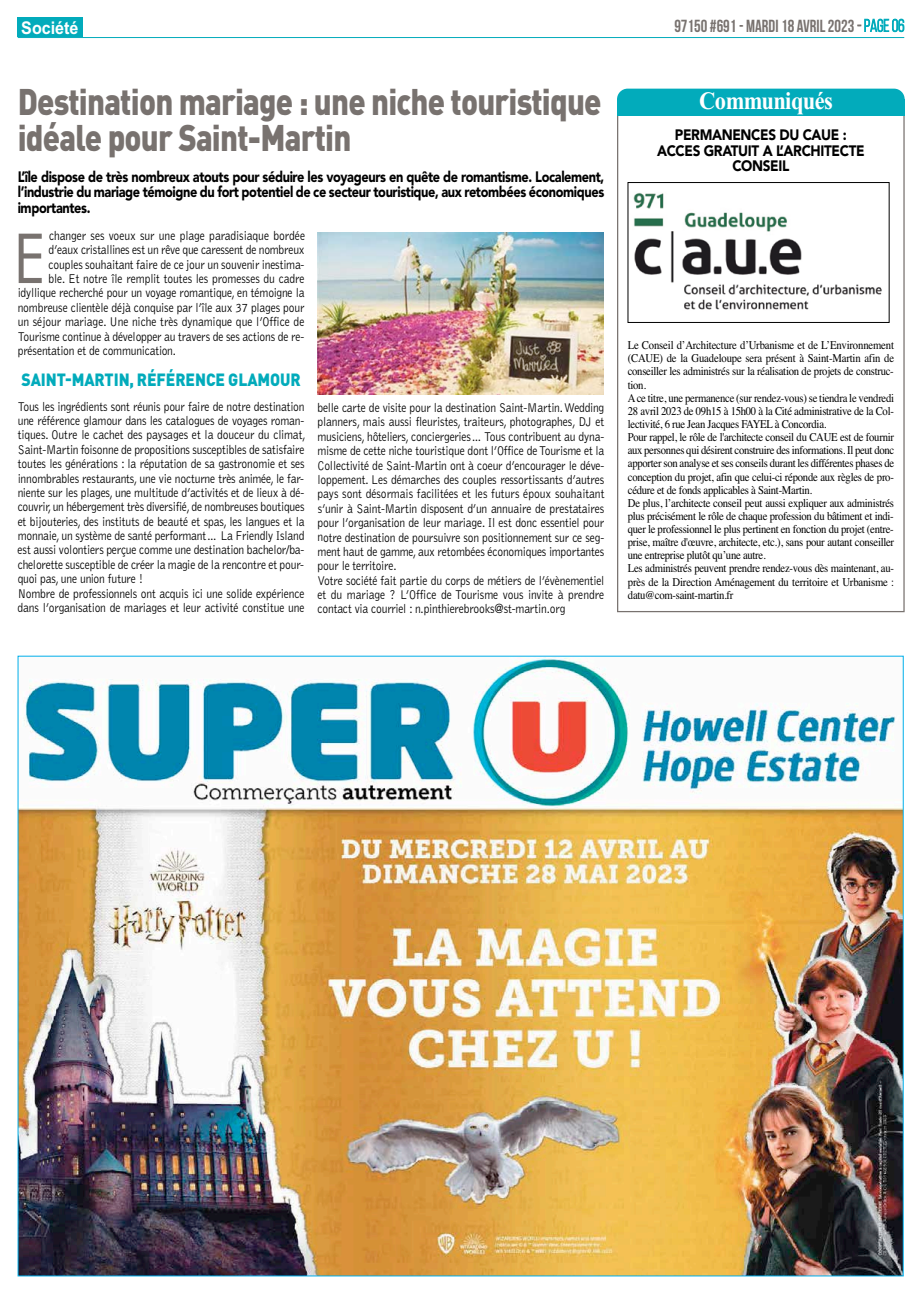
<style>
.page{position:relative;width:922px;height:1294px;background:#fff}
.page>*{position:absolute;margin:0;border:0;box-sizing:border-box;transform-origin:0 0}
.t1{font:65.5px "Futura";color:#78726f;scale:.9 1}
.t2{font:900 36.62px/36.6px "DIN Pro";letter-spacing:-.025em;color:#78726f;scale:.85 1}
.t3{font:700 25px "Times New Roman";color:#fff;scale:.9 1}
.t4{font:700 17.5px "Bebas Neue";color:#78726f;scale:.95 1}
.t5{font:900 17.5px "DIN Pro";letter-spacing:-.005em;color:#02abbb;scale:.9 1}
.t6{font:700 17.5px "Arial";color:#fff;scale:.92 1}
.t7{font:900 15px/15.6px "Avenir";letter-spacing:-.03em;color:#000;text-align:justify;scale:.85 1}
.t8{font:900 15px/15.6px "Avenir";letter-spacing:-.03em;color:#000;text-align:center;scale:.9 1}
.t9{font:300 13.12px/14.4px "Bell Gothic";letter-spacing:-.015em;color:#000;scale:.88 1}
.t10{font:11.88px/13.1px "Times";letter-spacing:-.025em;color:#000;scale:.9 1}
.s1{font-weight:400}
.s2{font-weight:400;color:#02abbb}
</style>
<div class="page">
<hr style="left:18px;top:37px;width:886px;height:1px;background:#02abbb">
<svg style="left:857px;top:19px;width:47px;height:13px"></svg>
<div style="left:18px;top:18px;width:65px;height:19px;background:#02abbb"></div>
<img style="left:20px;top:658px;width:881px;height:616px">
<div style="left:617px;top:89px;width:287px;height:27px;background:#02abbb;border-radius:11px"></div>
<div style="left:617px;top:99px;width:287px;height:17px;background:#02abbb"></div>
<img style="left:633px;top:192px;width:249px;height:118px">
<div style="left:627px;top:182px;width:262px;height:141px;border:1px solid #000"></div>
<img style="left:317px;top:233px;width:286px;height:162px">
<h3 class="t6" style="left:21px;top:16px;width:64px">Société</h3>
<h3 class="t4" style="left:674px;top:16px;width:244px">97150 #691 - MARDI 18 AVRIL2023 <span class="s1">-</span><span class="s2">page 06</span></h3>
<h2 class="t2" style="left:18px;top:78px;width:688px">Destination mariage : une niche touristique idéale pour Saint-Martin</h2>
<p class="t7" style="left:18px;top:168px;width:691px">L’île dispose de très nombreux atouts pour séduire les voyageurs en quête de romantisme. Localement, l’industrie du mariage témoigne du fort potentiel de ce secteur touristique, aux retombées économiques importantes.</p>
<h1 class="t1" style="left:14px;top:217px;width:36px">E</h1>
<p class="t9" style="left:49px;top:229px;width:292px">changer ses voeux sur une plage paradisiaque bordée</p>
<p class="t9" style="left:48px;top:243px;width:292px">d’eaux cristallines est un rêve que caressent de nombreux</p>
<p class="t9" style="left:49px;top:257px;width:292px">couples souhaitant faire de ce jour un souvenir inestima-</p>
<p class="t9" style="left:49px;top:272px;width:292px">ble. Et notre île remplit toutes les promesses du cadre</p>
<p class="t9" style="left:18px;top:286px;width:327px">idyllique recherché pour un voyage romantique, en témoigne la</p>
<p class="t9" style="left:18px;top:300px;width:327px">nombreuse clientèle déjà conquise par l’île aux 37 plages pour</p>
<p class="t9" style="left:18px;top:315px;width:327px">un séjour mariage. Une niche très dynamique que l’Office de</p>
<p class="t9" style="left:18px;top:329px;width:327px">Tourisme continue à développer au travers de ses actions de re-</p>
<p class="t9" style="left:18px;top:344px;width:181px">présentation et de communication.</p>
<h3 class="t5" style="left:21px;top:364px;width:312px">SAINT-MARTIN, RÉFÉRENCE GLAMOUR</h3>
<p class="t9" style="left:18px;top:399px;width:328px">Tous les ingrédients sont réunis pour faire de notre destination une référence glamour dans les catalogues de voyages roman&shy;tiques. Outre le cachet des paysages et la douceur du climat, Saint-Martin foisonne de propositions susceptibles de satisfaire toutes les générations : la réputation de sa gastronomie et ses innombrables restaurants, une vie nocturne très animée, le far&shy;niente sur les plages, une multitude d’activités et de lieux à dé&shy;couvrir,un hébergement très diversifié,de nombreuses boutiques et bijouteries, des instituts de beauté et spas, les langues et la monnaie, un système de santé performant… La Friendly Island est aussi volontiers perçue comme une destination bachelor/ba&shy;chelorette susceptible de créer la magie de la rencontre et pour&shy;quoi pas, une union future !<br>Nombre de professionnels ont acquis ici une solide expérience dans l’organisation de mariages et leur activité constitue une</p>
<p class="t9" style="left:317px;top:401px;width:327px">belle carte de visite pour la destination Saint-Martin.Wedding planners, mais aussi fleuristes, traiteurs, photographes, DJ et musiciens, hôteliers, conciergeries… Tous contribuent au dyna&shy;misme de cette niche touristique dont l’Office deTourisme et la Collectivité de Saint-Martin ont à coeur d’encourager le déve&shy;loppement. Les démarches des couples ressortissants d’autres pays sont désormais facilitées et les futurs époux souhaitant s’unir à Saint-Martin disposent d’un annuaire de prestataires pour l’organisation de leur mariage. Il est donc essentiel pour notre destination de poursuivre son positionnement sur ce seg&shy;ment haut de gamme, aux retombées économiques importantes pour le territoire.<br>Votre société fait partie du corps de métiers de l’évènementiel et du mariage ? L’Office de Tourisme vous invite à prendre contact via courriel : n.pinthierebrooks@st-martin.org</p>
<h3 class="t3" style="left:699px;top:87px;width:150px">Communiqués</h3>
<p class="t8" style="left:657px;top:127px;width:232px">PERMANENCES DU CAUE :<br>ACCES GRATUIT A L’ARCHITECTE<br>CONSEIL</p>
<p class="t10" style="left:627px;top:337px;width:298px">Le Conseil d’Architecture d’Urbanisme et de L’Environnement (CAUE) de la Guadeloupe sera présent à Saint-Martin afin de conseiller les administrés sur la réalisation de projets de construc&shy;tion.<br>Ace titre, une permanence (sur rendez-vous) se tiendra le vendredi 28 avril 2023 de 09h15 à 15h00 à la Cité administrative de la Col&shy;lectivité, 6 rue Jean Jacques FAYEL à Concordia.<br>Pour rappel, le rôle de l'architecte conseil du CAUE est de fournir aux personnes qui désirent construire des informations. Il peut donc apporter son analyse et ses conseils durant les différentes phases de conception du projet, afin que celui-ci réponde aux règles de pro&shy;cédure et de fonds applicables à Saint-Martin.<br>De plus, l’architecte conseil peut aussi expliquer aux administrés plus précisément le rôle de chaque profession du bâtiment et indi&shy;quer le professionnel le plus pertinent en fonction du projet (entre&shy;prise, maître d'œuvre, architecte, etc.), sans pour autant conseiller une entreprise plutôt qu’une autre.<br>Les administrés peuvent prendre rendez-vous dès maintenant, au&shy;près de la Direction Aménagement du territoire et Urbanisme : datu@com-saint-martin.fr</p>
</div>
